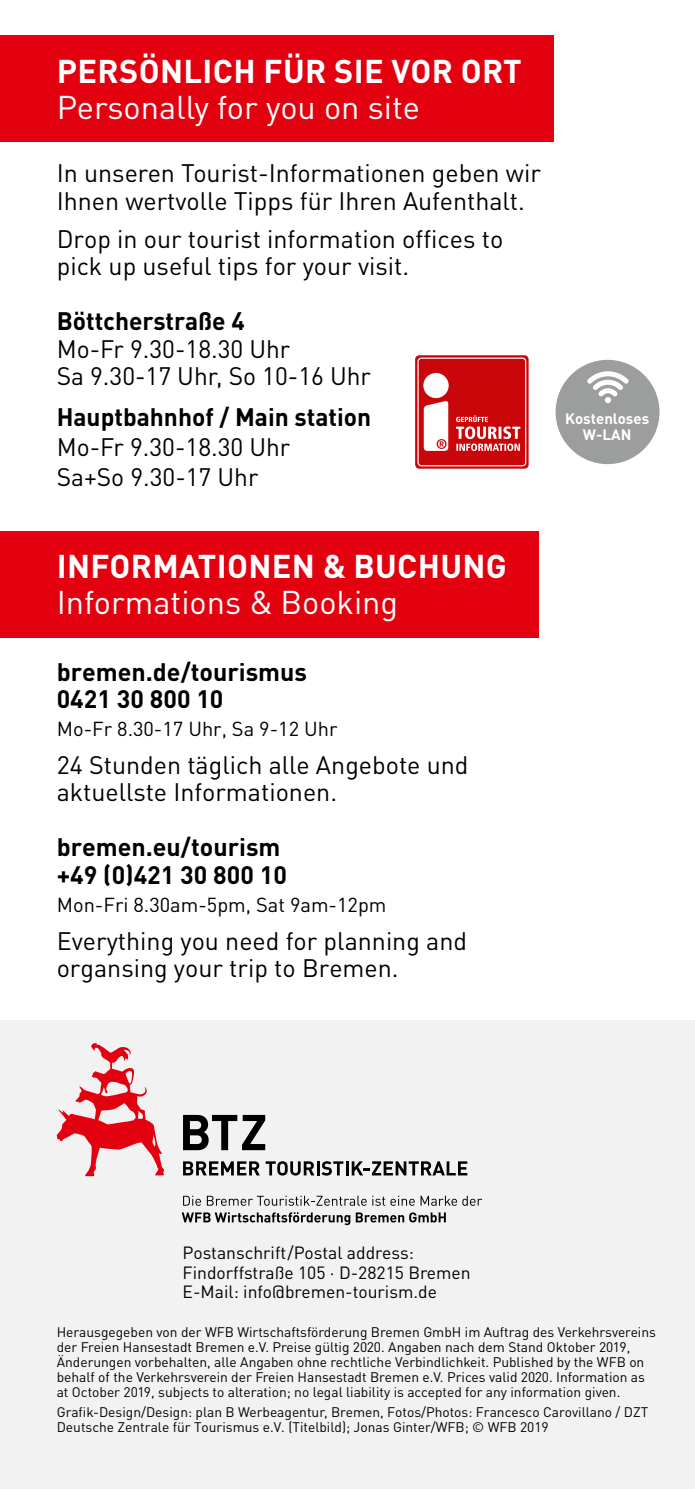
<style>
.page{position:relative;width:695px;height:1489px;background:#fff}
.page>*{position:absolute;margin:0;border:0;box-sizing:border-box;transform-origin:0 0}
.t1{font:700 32.5px "DINOT";letter-spacing:.01em;color:#fff}
.t2{font:32.5px "DINOT";color:#fff}
.t3{font:25px/27.5px "DINOT";color:#000}
.t4{font:700 25px/27.5px "DINOT";color:#000}
.t5{font:20px "DINOT";color:#000}
.t6{font:17.5px/19.2px "DINOT";color:#000}
.t7{font:700 15px/16.5px "DINOT";color:#fff;text-align:center}
.t8{font:13.75px/15.2px "DINOT";color:#000}
</style>
<div class="page">
<div style="left:0;top:1020px;width:694px;height:468px;background:#f2f2f2"></div>
<svg style="left:183px;top:1114px;width:82px;height:36px"></svg>
<svg style="left:183px;top:1161px;width:131px;height:14px"></svg>
<hr style="left:316px;top:1161px;width:3px;height:14px;background:#000">
<svg style="left:321px;top:1161px;width:22px;height:14px"></svg>
<hr style="left:345px;top:1161px;width:3px;height:14px;background:#000">
<svg style="left:351px;top:1161px;width:116px;height:14px"></svg>
<svg style="left:183px;top:1195px;width:18px;height:10px"></svg>
<svg style="left:207px;top:1195px;width:159px;height:10px"></svg>
<svg style="left:372px;top:1195px;width:42px;height:10px"></svg>
<svg style="left:420px;top:1195px;width:62px;height:10px"></svg>
<svg style="left:182px;top:1212px;width:168px;height:12px"></svg>
<svg style="left:356px;top:1212px;width:90px;height:10px"></svg>
<svg style="left:57px;top:1043px;width:107px;height:133px"></svg>
<div style="left:0;top:531px;width:539px;height:107px;background:#e3000f"></div>
<div style="left:0;top:35px;width:553px;height:107px;background:#e3000f"></div>
<div style="left:555px;top:360px;width:104px;height:104px;background:#9c9d9d;border-radius:50%"></div>
<svg style="left:587px;top:371px;width:41px;height:25px"></svg>
<div style="left:604px;top:397px;width:7px;height:6px;background:#fff;border-radius:50%"></div>
<div style="left:415px;top:355px;width:113px;height:113px;background:#c9070a;border-radius:4px"></div>
<div style="left:417px;top:357px;width:109px;height:109px;border:1px solid #fff;border-radius:3px"></div>
<svg style="left:456px;top:415px;width:64px;height:36px"></svg>
<div style="left:423px;top:373px;width:25px;height:25px;background:#fff;border-radius:50%"></div>
<svg style="left:423px;top:401px;width:25px;height:50px"></svg>
<h1 class="t1" style="left:57px;top:46px;width:466px">PERSÖNLICH FÜR SIE VOR ORT</h1>
<h1 class="t2" style="left:57px;top:82px;width:364px">Personally for you on site</h1>
<h2 class="t3" style="left:57px;top:157px;width:485px">In unseren Tourist-Informationen geben wir<br>Ihnen wertvolle Tipps für Ihren Aufenthalt.</h2>
<h2 class="t3" style="left:57px;top:223px;width:448px">Drop in our tourist information offices to pick up useful tips for your visit.</h2>
<h2 class="t4" style="left:57px;top:305px;width:189px">Böttcherstraße 4</h2>
<h2 class="t3" style="left:57px;top:333px;width:315px">Mo-Fr 9.30-18.30 Uhr<br>Sa 9.30-17 Uhr, So 10-16 Uhr</h2>
<h2 class="t4" style="left:57px;top:401px;width:316px">Hauptbahnhof / Main station</h2>
<h2 class="t3" style="left:57px;top:430px;width:235px;line-height:30px">Mo-Fr 9.30-18.30 Uhr<br>Sa+So 9.30-17 Uhr</h2>
<p class="t7" style="left:565px;top:408px;width:85px">Kostenloses<br>W-LAN</p>
<h1 class="t1" style="left:57px;top:541px;width:451px">INFORMATIONEN &amp; BUCHUNG</h1>
<h1 class="t2" style="left:57px;top:577px;width:343px">Informations &amp; Booking</h1>
<h2 class="t4" style="left:57px;top:655px;width:252px">bremen.de/tourismus<br>0421 30 800 10</h2>
<h3 class="t5" style="left:57px;top:713px;width:282px">Mo-Fr 8.30-17 Uhr, Sa 9-12 Uhr</h3>
<h2 class="t3" style="left:57px;top:749px;width:413px">24 Stunden täglich alle Angebote und aktuellste Informationen.</h2>
<h2 class="t4" style="left:57px;top:831px;width:232px">bremen.eu/tourism +49 (0)421 30 800 10</h2>
<h3 class="t5" style="left:57px;top:889px;width:331px">Mon-Fri 8.30am-5pm, Sat 9am-12pm</h3>
<h2 class="t3" style="left:57px;top:924px;width:412px">Everything you need for planning and organsing your trip to Bremen.</h2>
<p class="t6" style="left:182px;top:1241px;width:289px">Postanschrift/Postal address:<br>Findorffstraße 105 · D-28215 Bremen<br>E-Mail: info@bremen-tourism.de</p>
<p class="t8" style="left:57px;top:1322px;width:600px">Herausgegeben von der WFB Wirtschaftsförderung Bremen GmbH im Auftrag des Verkehrsvereins der Freien Hansestadt Bremen e.V. Preise gültig 2020. Angaben nach dem Stand Oktober 2019, Änderungen vorbehalten, alle Angaben ohne rechtliche Verbindlichkeit. Published by the WFB on behalf of the Verkehrsverein der Freien Hansestadt Bremen e.V. Prices valid 2020. Information as at October 2019, subjects to alteration; no legal liability is accepted for any information given.</p>
<p class="t8" style="left:57px;top:1403px;width:593px">Grafik-Design/Design: plan B Werbeagentur, Bremen, Fotos/Photos: Francesco Carovillano / DZT<br>Deutsche Zentrale für Tourismus e.V. (Titelbild); Jonas Ginter/WFB; © WFB 2019</p>
</div>
